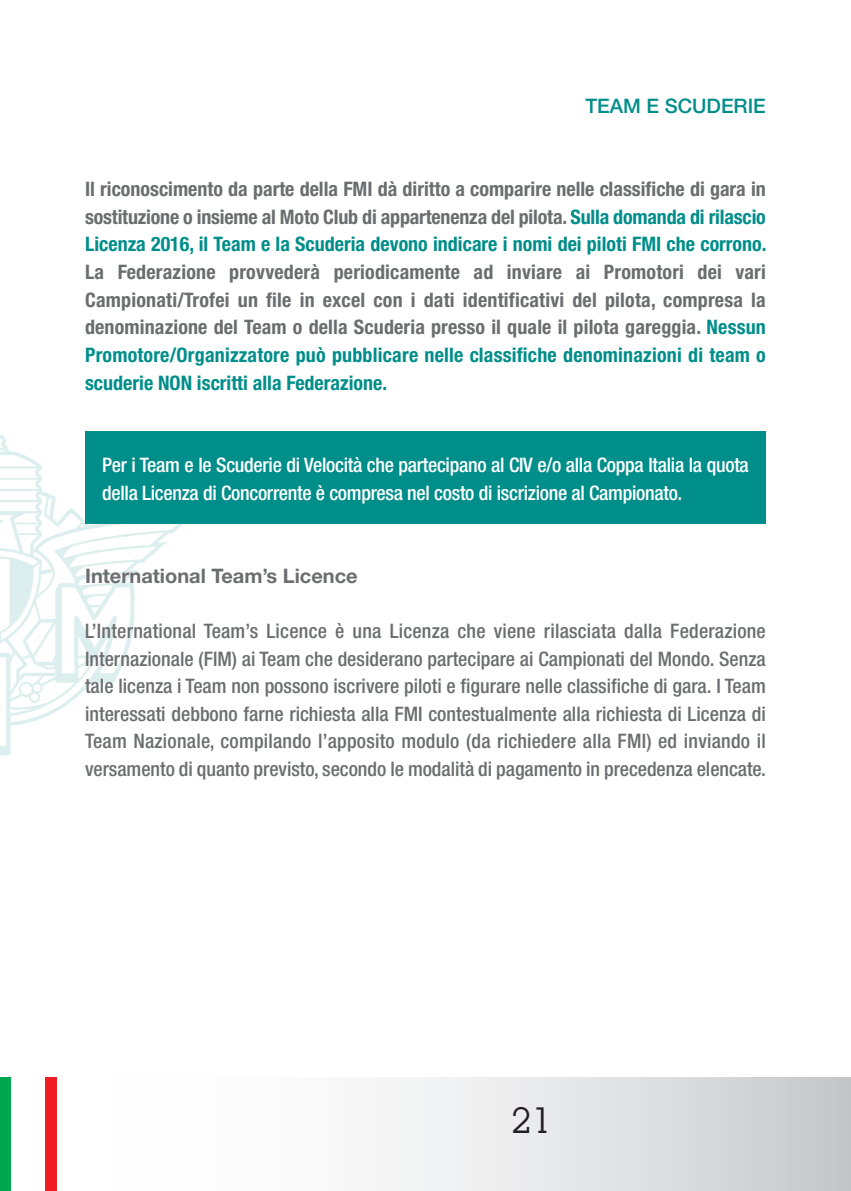
<style>
.page{position:relative;width:851px;height:1191px;background:#fff}
.page>*{position:absolute;margin:0;border:0;box-sizing:border-box;transform-origin:0 0}
.t1{font:36px "Lubalin Graph IT Cby BT";color:#231f20}
.t2{font:700 condensed 20px/27.6px "Helvetica Neue";color:#6c6d70;text-align:justify}
.t3{font:500 condensed 20px/27.6px "Helvetica Neue";letter-spacing:-.005em;color:#6c6d70;text-align:justify}
.t4{font:500 condensed 20px/27.6px "Helvetica Neue";letter-spacing:-.015em;color:#fff}
.t5{font:700 20px "Helvetica Neue";color:#6c6d70}
.t6{font:500 20px "Helvetica Neue";color:#008e8a}
.s1{color:#008e8a}
</style>
<div class="page">
<div style="left:0;top:1077px;width:850px;height:114px;background:linear-gradient(to right,#fff,#ced1d3)"></div>
<div style="left:45px;top:1077px;width:11px;height:114px;background:#ee1d23"></div>
<div style="left:22px;top:1077px;width:12px;height:114px;background:#fff"></div>
<div style="left:0;top:1077px;width:11px;height:114px;background:#00a54f"></div>
<img style="left:0;top:435px;width:182px;height:320px">
<div style="left:85px;top:432px;width:680px;height:92px;background:#008e8a"></div>
<p class="t6" style="left:585px;top:94px;width:182px">TEAM E SCUDERIE</p>
<p class="t2" style="left:85px;top:177px;width:683px">Il riconoscimento da parte della FMI dà diritto a comparire nelle classifiche di gara in sostituzione o insieme al Moto Club di appartenenza del pilota. <span class="s1">Sulla domanda di rilascio Licenza 2016, il Team e la Scuderia devono indicare i nomi dei piloti FMI che corrono.</span></p>
<p class="t2" style="left:85px;top:260px;width:682px">La Federazione provvederà periodicamente ad inviare ai Promotori dei vari Campionati/Trofei un file in excel con i dati identificativi del pilota, compresa la denominazione del Team o della Scuderia presso il quale il pilota gareggia. <span class="s1">Nessun Promotore/Organizzatore può pubblicare nelle classifiche denominazioni di team o scuderie NON iscritti alla Federazione.</span></p>
<p class="t4" style="left:102px;top:453px;width:648px">Per i Team e le Scuderie di Velocità che partecipano al CIV e/o alla Coppa Italia la quota della Licenza di Concorrente è compresa nel costo di iscrizione al Campionato.</p>
<p class="t5" style="left:85px;top:563px;width:274px">International Team’s Licence</p>
<p class="t3" style="left:85px;top:619px;width:682px">L’International Team’s Licence è una Licenza che viene rilasciata dalla Federazione Internazionale (FIM) ai Team che desiderano partecipare ai Campionati del Mondo. Senza tale licenza i Team non possono iscrivere piloti e figurare nelle classifiche di gara. I Team interessati debbono farne richiesta alla FMI contestualmente alla richiesta di Licenza di Team Nazionale, compilando l’apposito modulo (da richiedere alla FMI) ed inviando il versamento di quanto previsto, secondo le modalità di pagamento in precedenza elencate.</p>
<h1 class="t1" style="left:511px;top:1099px;width:42px">21</h1>
</div>
